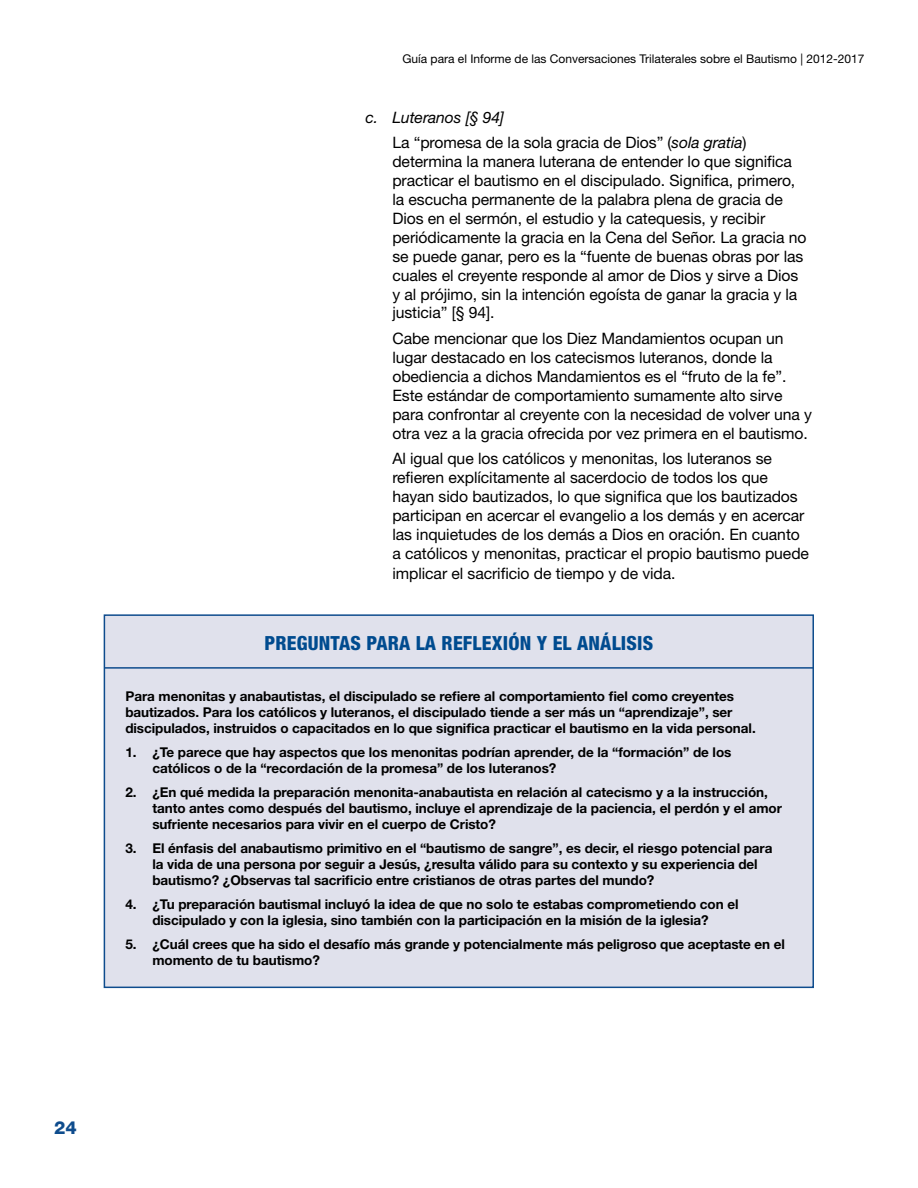
<style>
.page{position:relative;width:918px;height:1188px;background:#fff}
.page>*{position:absolute;margin:0;border:0;box-sizing:border-box;transform-origin:0 0}
.t1{font:800 condensed 19.5px "Helvetica Neue LT Std";letter-spacing:.01em;color:#004b8f}
.t2{font:800 18px "Helvetica Neue LT Std";color:#0e4c8d}
.t3{font:15.75px/18.9px "Helvetica Neue LT Std";letter-spacing:-.005em;color:#000}
.t4{font:700 13.5px/16.2px "Helvetica Neue LT Std";letter-spacing:-.005em;color:#000}
.t5{font:12px "Helvetica Neue LT Std";color:#000}
.s1{font-style:italic}
</style>
<div class="page">
<div style="left:104px;top:615px;width:709px;height:372px;background:#e0e1ec"></div>
<div style="left:104px;top:614px;width:710px;height:374px;border:2px solid #0e4c8d"></div>
<hr style="left:105px;top:667px;width:708px;height:2px;background:#0e4c8d">
<p class="t5" style="left:402px;top:51px;width:464px">Guía para el Informe de las Conversaciones Trilaterales sobre el Bautismo | 2012-2017</p>
<p class="t3" style="left:392px;top:105px;width:356px;line-height:24.9px;text-indent:-27px"><span class="s1">c. Luteranos [§ 94]<br></span>La “promesa de la sola gracia de Dios” (<span class="s1">sola gratia</span>)</p>
<p class="t3" style="left:392px;top:152px;width:416px">determina la manera luterana de entender lo que significa practicar el bautismo en el discipulado. Significa, primero, la escucha permanente de la palabra plena de gracia de Dios en el sermón, el estudio y la catequesis, y recibir periódicamente la gracia en la Cena del Señor. La gracia no se puede ganar, pero es la “fuente de buenas obras por las cuales el creyente responde al amor de Dios y sirve a Dios y al prójimo, sin la intención egoísta de ganar la gracia y la justicia” [§ 94].</p>
<p class="t3" style="left:392px;top:329px;width:421px">Cabe mencionar que los Diez Mandamientos ocupan un lugar destacado en los catecismos luteranos, donde la obediencia a dichos Mandamientos es el “fruto de la fe”.<br>Este estándar de comportamiento sumamente alto sirve para confrontar al creyente con la necesidad de volver una y otra vez a la gracia ofrecida por vez primera en el bautismo.</p>
<p class="t3" style="left:392px;top:449px;width:418px">Al igual que los católicos y menonitas, los luteranos se refieren explícitamente al sacerdocio de todos los que hayan sido bautizados, lo que significa que los bautizados participan en acercar el evangelio a los demás y en acercar las inquietudes de los demás a Dios en oración. En cuanto a católicos y menonitas, practicar el propio bautismo puede implicar el sacrificio de tiempo y de vida.</p>
<h1 class="t1" style="left:264px;top:631px;width:390px">PREGUNTAS PARA LA REFLEXIÓN Y EL ANÁLISIS</h1>
<p class="t4" style="left:125px;top:687px;width:632px">Para menonitas y anabautistas, el discipulado se refiere al comportamiento fiel como creyentes bautizados. Para los católicos y luteranos, el discipulado tiende a ser más un “aprendizaje”, ser discipulados, instruidos o capacitados en lo que significa practicar el bautismo en la vida personal.</p>
<p class="t4" style="left:152px;top:744px;width:581px;text-indent:-27px">1. ¿Te parece que hay aspectos que los menonitas podrían aprender, de la “formación” de los católicos o de la “recordación de la promesa” de los luteranos?</p>
<p class="t4" style="left:152px;top:784px;width:631px;text-indent:-27px">2. ¿En qué medida la preparación menonita-anabautista en relación al catecismo y a la instrucción, tanto antes como después del bautismo, incluye el aprendizaje de la paciencia, el perdón y el amor sufriente necesarios para vivir en el cuerpo de Cristo?</p>
<p class="t4" style="left:152px;top:840px;width:622px;text-indent:-27px">3. El énfasis del anabautismo primitivo en el “bautismo de sangre”, es decir, el riesgo potencial para la vida de una persona por seguir a Jesús, ¿resulta válido para su contexto y su experiencia del bautismo? ¿Observas tal sacrificio entre cristianos de otras partes del mundo?</p>
<p class="t4" style="left:125px;top:896px;width:615px;text-align:center">4. ¿Tu preparación bautismal incluyó la idea de que no solo te estabas comprometiendo con el discipulado y con la iglesia, sino también con la participación en la misión de la iglesia?</p>
<p class="t4" style="left:152px;top:936px;width:634px;text-indent:-27px">5. ¿Cuál crees que ha sido el desafío más grande y potencialmente más peligroso que aceptaste en el momento de tu bautismo?</p>
<h2 class="t2" style="left:54px;top:1117px;width:24px">24</h2>
</div>
